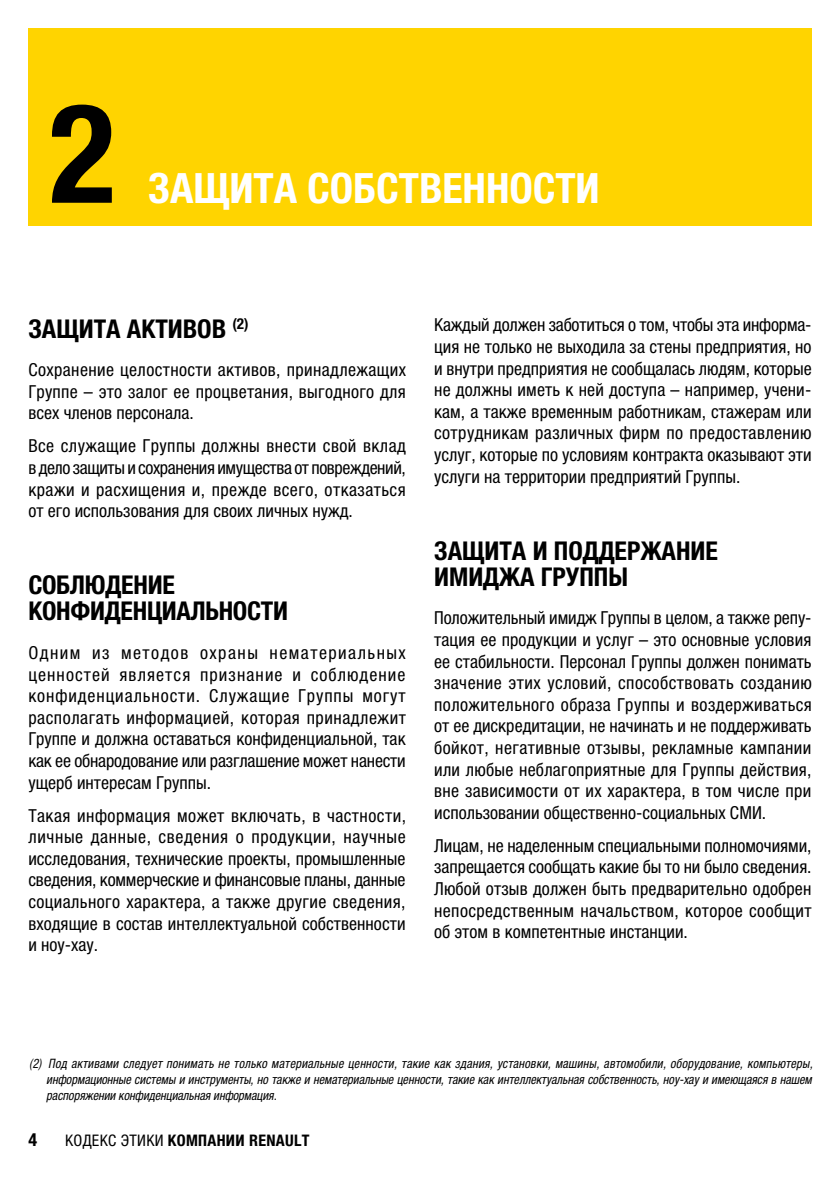
<style>
.page{position:relative;width:840px;height:1191px;background:#fff}
.page>*{position:absolute;margin:0;border:0;box-sizing:border-box;transform-origin:0 0}
.t1{font:700 condensed 138px "Helvetica Neue LTCYR";color:#000}
.t2{font:700 condensed 42px "Helvetica Neue LTCYR";color:#fff}
.t3{font:700 condensed 26px/26px "Helvetica Neue LTCYR";color:#000}
.t4{font:condensed 18px/21.6px "Helvetica Neue LTCYR";color:#000;text-align:justify}
.t5{font:700 condensed 18px "Helvetica Neue LTCYR";color:#000}
.t6{font:700 condensed 16px "Helvetica Neue LTCYR";letter-spacing:.02em;color:#000}
.t7{font:italic condensed 13px/16px "Helvetica Neue LTCYR";color:#000;text-align:justify;scale:.95 1}
.s1{font-weight:400}
</style>
<div class="page">
<div style="left:28px;top:28px;width:783px;height:197px;background:#ffd400"></div>
<h1 class="t1" style="left:49px;top:77px;width:68px">2</h1>
<h2 class="t2" style="left:148px;top:164px;width:453px">ЗАЩИТА СОБСТВЕННОСТИ</h2>
<h3 class="t3" style="left:28px;top:315px;width:222px">ЗАЩИТА АКТИВОВ <sup>(2)</sup></h3>
<p class="t4" style="left:28px;top:359px;width:379px">Сохранение целостности активов, принадлежащих Группе – это залог ее процветания, выгодного для всех членов персонала.</p>
<p class="t4" style="left:28px;top:435px;width:379px">Все служащие Группы должны внести свой вклад в дело защиты и сохранения имущества от повреждений, кражи и расхищения и, прежде всего, отказаться от его использования для своих личных нужд.</p>
<h3 class="t3" style="left:28px;top:572px;width:261px">СОБЛЮДЕНИЕ<br>КОНФИДЕНЦИАЛЬНОСТИ</h3>
<p class="t4" style="left:28px;top:642px;width:379px">Одним из методов охраны нематериальных ценностей является признание и соблюдение конфиденциальности. Служащие Группы могут располагать информацией, которая принадлежит Группе и должна оставаться конфиденциальной, так как ее обнародование или разглашение может нанести ущерб интересам Группы.</p>
<p class="t4" style="left:28px;top:804px;width:379px">Такая информация может включать, в частности, личные данные, сведения о продукции, научные исследования, технические проекты, промышленные сведения, коммерческие и финансовые планы, данные социального характера, а также другие сведения, входящие в состав интеллектуальной собственности и ноу-хау.</p>
<p class="t4" style="left:434px;top:314px;width:379px">Каждый должен заботиться о том, чтобы эта информа&shy;ция не только не выходила за стены предприятия, но и внутри предприятия не сообщалась людям, которые не должны иметь к ней доступа – например, учени&shy;кам, а также временным работникам, стажерам или сотрудникам различных фирм по предоставлению услуг, которые по условиям контракта оказывают эти услуги на территории предприятий Группы.</p>
<h3 class="t3" style="left:434px;top:537px;width:285px">ЗАЩИТА И ПОДДЕРЖАНИЕ<br>ИМИДЖА ГРУППЫ</h3>
<p class="t4" style="left:434px;top:607px;width:379px">Положительный имидж Группы в целом, а также репу&shy;тация ее продукции и услуг – это основные условия ее стабильности. Персонал Группы должен понимать значение этих условий, способствовать созданию положительного образа Группы и воздерживаться от ее дискредитации, не начинать и не поддерживать бойкот, негативные отзывы, рекламные кампании или любые неблагоприятные для Группы действия, вне зависимости от их характера, в том числе при использовании общественно-социальных СМИ.</p>
<p class="t4" style="left:434px;top:834px;width:379px">Лицам, не наделенным специальными полномочиями, запрещается сообщать какие бы то ни было сведения.<br>Любой отзыв должен быть предварительно одобрен непосредственным начальством, которое сообщит об этом в компетентные инстанции.</p>
<p class="t7" style="left:46px;top:1055px;width:810px;text-indent:-17px">(2) Под активами следует понимать не только материальные ценности, такие как здания, установки, машины, автомобили, оборудование, компьютеры, информационные системы и инструменты,но также и нематериальные ценности,такие как интеллектуальная собственность,ноу-хауи имеющаяся в нашем распоряжении конфиденциальнаяинформация.</p>
<p class="t5" style="left:28px;top:1129px;width:10px">4</p>
<p class="t6" style="left:65px;top:1131px;width:246px"><span class="s1">КОДЕКС ЭТИКИ</span> КОМПАНИИ RENAULT</p>
</div>
